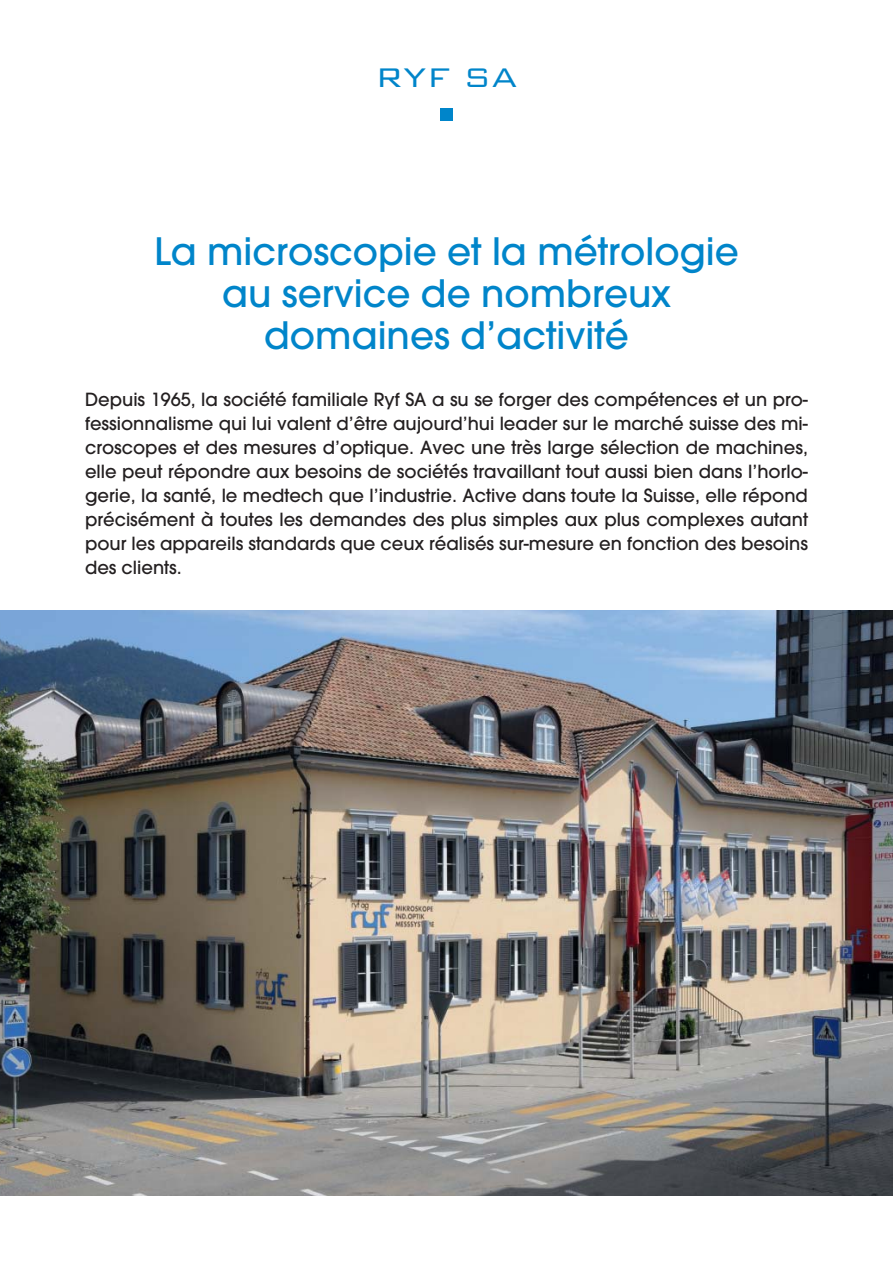
<style>
.page{position:relative;width:893px;height:1263px;background:#fff}
.page>*{position:absolute;margin:0;border:0;box-sizing:border-box;transform-origin:0 0}
.t1{font:500 37.5px/42px "Avant Garde";color:#0085ca;text-align:center}
.t2{font:300 36px "Bank Gothic";color:#0085ca}
.t3{font:500 18px/24px "Avant Garde";color:#231f20;text-align:justify}
</style>
<div class="page">
<div style="left:440px;top:108px;width:13px;height:13px;background:#0085ca"></div>
<img style="left:0;top:611px;width:893px;height:585px">
<h2 class="t2" style="left:375px;top:58px;width:144px">RYF SA</h2>
<h1 class="t1" style="left:154px;top:233px;width:586px">La microscopie et la métrologie au service de nombreux domaines d’activité</h1>
<p class="t3" style="left:85px;top:389px;width:724px">Depuis 1965, la société familiale Ryf SA a su se forger des compétences et un pro&shy;fessionnalisme qui lui valent d’être aujourd’hui leader sur le marché suisse des mi&shy;croscopes et des mesures d’optique. Avec une très large sélection de machines, elle peut répondre aux besoins de sociétés travaillant tout aussi bien dans l’horlo&shy;gerie, la santé, le medtech que l’industrie. Active dans toute la Suisse, elle répond précisément à toutes les demandes des plus simples aux plus complexes autant pour les appareils standards que ceux réalisés sur-mesure en fonction des besoins des clients.</p>
</div>
